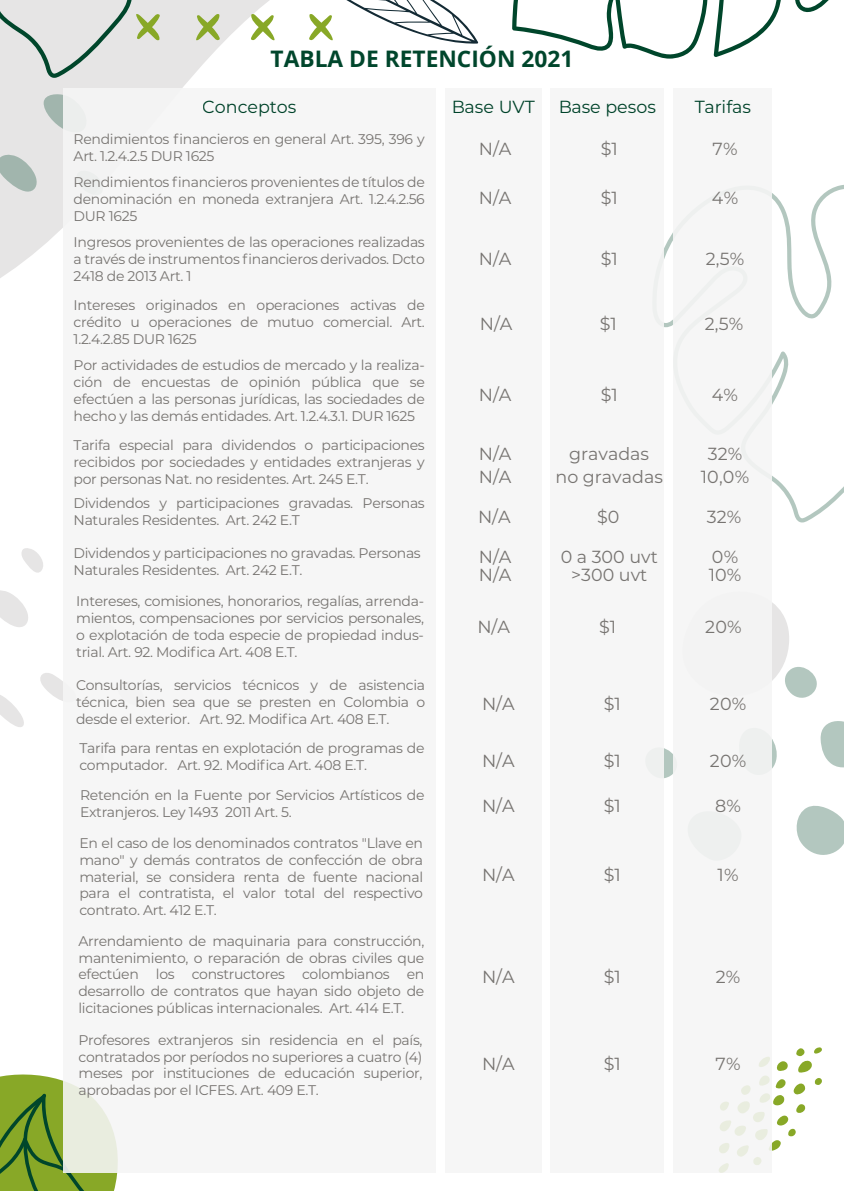
<style>
.page{position:relative;width:844px;height:1191px;background:#fff}
.page>*{position:absolute;margin:0;border:0;box-sizing:border-box;transform-origin:0 0}
.t1{font:700 22.75px "Open Sans";color:#00462c}
.t2{font:17.5px "Montserrat";color:#777471}
.t3{font:17.5px "Montserrat";color:#00462c}
.t4{font:14px/16.8px "Montserrat";letter-spacing:-.02em;color:#777471;text-align:justify}
</style>
<div class="page">
<svg style="left:0;top:0;width:479px;height:278px"></svg>
<svg style="left:251px;top:14px;width:24px;height:26px"></svg>
<svg style="left:512px;top:0;width:317px;height:59px"></svg>
<svg style="left:663px;top:185px;width:180px;height:337px"></svg>
<svg style="left:0;top:0;width:220px;height:78px;background:#d8dbd6"></svg>
<svg style="left:0;top:1074px;width:118px;height:117px;background:#779c2c"></svg>
<svg style="left:43px;top:93px;width:20px;height:40px"></svg>
<svg style="left:0;top:150px;width:38px;height:42px;background:#bdc8c4"></svg>
<svg style="left:287px;top:0;width:191px;height:44px"></svg>
<svg style="left:772px;top:739px;width:5px;height:30px"></svg>
<svg style="left:796px;top:805px;width:47px;height:50px"></svg>
<svg style="left:820px;top:721px;width:23px;height:47px"></svg>
<svg style="left:663px;top:748px;width:10px;height:31px"></svg>
<svg style="left:772px;top:603px;width:45px;height:95px"></svg>
<svg style="left:0;top:590px;width:28px;height:37px"></svg>
<svg style="left:40px;top:673px;width:23px;height:28px"></svg>
<svg style="left:21px;top:548px;width:22px;height:25px"></svg>
<svg style="left:0;top:695px;width:24px;height:32px"></svg>
<svg style="left:719px;top:1047px;width:103px;height:126px"></svg>
<div style="left:63px;top:88px;width:372px;height:1084px;background:#f5f5f5"></div>
<div style="left:444px;top:88px;width:97px;height:1084px;background:#f5f5f5"></div>
<div style="left:550px;top:88px;width:113px;height:1084px;background:#f5f5f5"></div>
<div style="left:673px;top:88px;width:99px;height:1084px;background:#f5f5f5"></div>
<h1 class="t1" style="left:270px;top:43px;width:304px">TABLA DE RETENCIÓN 2021</h1>
<p class="t3" style="left:203px;top:95px;width:95px">Conceptos</p>
<p class="t3" style="left:451px;top:95px;width:85px">Base UVT</p>
<p class="t3" style="left:558px;top:95px;width:99px">Base pesos</p>
<p class="t3" style="left:694px;top:95px;width:58px">Tarifas</p>
<p class="t2" style="left:479px;top:137px;width:34px">N/A</p>
<p class="t2" style="left:600px;top:137px;width:19px">$1</p>
<p class="t2" style="left:712px;top:137px;width:26px">7%</p>
<p class="t2" style="left:479px;top:186px;width:34px">N/A</p>
<p class="t2" style="left:600px;top:186px;width:19px">$1</p>
<p class="t2" style="left:711px;top:186px;width:28px">4%</p>
<p class="t4" style="left:74px;top:131px;width:352px">Rendimientos financieros en general Art. 395, 396 y<br>Art. 1.2.4.2.5 DUR 1625</p>
<p class="t4" style="left:74px;top:173px;width:352px">Rendimientos financieros provenientes de títulos de denominación en moneda extranjera Art. 1.2.4.2.56<br>DUR 1625</p>
<p class="t4" style="left:74px;top:233px;width:352px">Ingresos provenientes de las operaciones realizadas a través de instrumentos financieros derivados. Dcto 2418 de 2013 Art. 1</p>
<p class="t4" style="left:74px;top:296px;width:352px">Intereses originados en operaciones activas de crédito u operaciones de mutuo comercial. Art.<br>1.2.4.2.85 DUR 1625</p>
<p class="t4" style="left:74px;top:356px;width:352px">Por actividades de estudios de mercado y la realiza&shy;ción de encuestas de opinión pública que se efectúen a las personas jurídicas, las sociedades de hecho y las demás entidades. Art. 1.2.4.3.1. DUR 1625</p>
<p class="t4" style="left:74px;top:436px;width:352px">Tarifa especial para dividendos o participaciones recibidos por sociedades y entidades extranjeras y por personas Nat. no residentes. Art. 245 E.T.</p>
<p class="t4" style="left:74px;top:494px;width:352px">Dividendos y participaciones gravadas. Personas<br>Naturales Residentes. Art. 242 E.T</p>
<p class="t4" style="left:74px;top:544px;width:348px">Dividendos y participaciones no gravadas. Personas<br>Naturales Residentes. Art. 242 E.T.</p>
<p class="t2" style="left:479px;top:246px;width:34px">N/A</p>
<p class="t2" style="left:600px;top:246px;width:19px">$1</p>
<p class="t2" style="left:705px;top:246px;width:40px">2,5%</p>
<p class="t2" style="left:480px;top:311px;width:34px">N/A</p>
<p class="t2" style="left:599px;top:311px;width:19px">$1</p>
<p class="t2" style="left:704px;top:311px;width:40px">2,5%</p>
<p class="t2" style="left:479px;top:382px;width:34px">N/A</p>
<p class="t2" style="left:600px;top:382px;width:19px">$1</p>
<p class="t2" style="left:711px;top:382px;width:28px">4%</p>
<p class="t2" style="left:479px;top:441px;width:34px">N/A</p>
<p class="t2" style="left:569px;top:441px;width:81px">gravadas</p>
<p class="t2" style="left:707px;top:441px;width:36px">32%</p>
<p class="t2" style="left:479px;top:465px;width:34px">N/A</p>
<p class="t2" style="left:555px;top:465px;width:109px">no gravadas</p>
<p class="t2" style="left:700px;top:465px;width:50px">10,0%</p>
<p class="t2" style="left:478px;top:505px;width:34px">N/A</p>
<p class="t2" style="left:597px;top:505px;width:24px">$0</p>
<p class="t2" style="left:706px;top:505px;width:36px">32%</p>
<p class="t2" style="left:479px;top:544px;width:34px">N/A</p>
<p class="t2" style="left:560px;top:544px;width:99px">0 a 300 uvt</p>
<p class="t2" style="left:711px;top:544px;width:28px">0%</p>
<p class="t2" style="left:479px;top:563px;width:34px">N/A</p>
<p class="t2" style="left:571px;top:563px;width:78px">&gt;300 uvt</p>
<p class="t2" style="left:708px;top:563px;width:34px">10%</p>
<p class="t4" style="left:76px;top:592px;width:349px">Intereses, comisiones, honorarios, regalías, arrenda&shy;mientos, compensaciones por servicios personales, o explotación de toda especie de propiedad indus&shy;trial. Art. 92. Modifica Art. 408 E.T.</p>
<p class="t4" style="left:76px;top:676px;width:350px">Consultorías, servicios técnicos y de asistencia técnica, bien sea que se presten en Colombia o desde el exterior. Art. 92. Modifica Art. 408 E.T.</p>
<p class="t4" style="left:79px;top:739px;width:346px">Tarifa para rentas en explotación de programas de computador. Art. 92. Modifica Art. 408 E.T.</p>
<p class="t4" style="left:80px;top:786px;width:346px">Retención en la Fuente por Servicios Artísticos de<br>Extranjeros. Ley 1493 2011 Art. 5.</p>
<p class="t4" style="left:79px;top:834px;width:345px">En el caso de los denominados contratos "Llave en mano" y demás contratos de confección de obra material, se considera renta de fuente nacional para el contratista, el valor total del respectivo contrato. Art. 412 E.T.</p>
<p class="t4" style="left:78px;top:932px;width:347px">Arrendamiento de maquinaria para construcción, mantenimiento, o reparación de obras civiles que efectúen los constructores colombianos en desarrollo de contratos que hayan sido objeto de licitaciones públicas internacionales. Art. 414 E.T.</p>
<p class="t4" style="left:78px;top:1031px;width:345px">Profesores extranjeros sin residencia en el país, contratados por períodos no superiores a cuatro (4) meses por instituciones de educación superior, aprobadas por el ICFES. Art. 409 E.T.</p>
<p class="t2" style="left:477px;top:615px;width:34px">N/A</p>
<p class="t2" style="left:599px;top:615px;width:19px">$1</p>
<p class="t2" style="left:705px;top:615px;width:38px">20%</p>
<p class="t2" style="left:482px;top:692px;width:34px">N/A</p>
<p class="t2" style="left:603px;top:692px;width:19px">$1</p>
<p class="t2" style="left:709px;top:692px;width:38px">20%</p>
<p class="t2" style="left:482px;top:748px;width:34px">N/A</p>
<p class="t2" style="left:603px;top:748px;width:19px">$1</p>
<p class="t2" style="left:709px;top:748px;width:38px">20%</p>
<p class="t2" style="left:482px;top:793px;width:34px">N/A</p>
<p class="t2" style="left:603px;top:793px;width:19px">$1</p>
<p class="t2" style="left:715px;top:793px;width:27px">8%</p>
<p class="t2" style="left:482px;top:863px;width:34px">N/A</p>
<p class="t2" style="left:603px;top:863px;width:19px">$1</p>
<p class="t2" style="left:717px;top:863px;width:22px">1%</p>
<p class="t2" style="left:482px;top:965px;width:34px">N/A</p>
<p class="t2" style="left:603px;top:965px;width:19px">$1</p>
<p class="t2" style="left:715px;top:965px;width:26px">2%</p>
<p class="t2" style="left:482px;top:1051px;width:34px">N/A</p>
<p class="t2" style="left:603px;top:1051px;width:19px">$1</p>
<p class="t2" style="left:715px;top:1051px;width:26px">7%</p>
</div>
